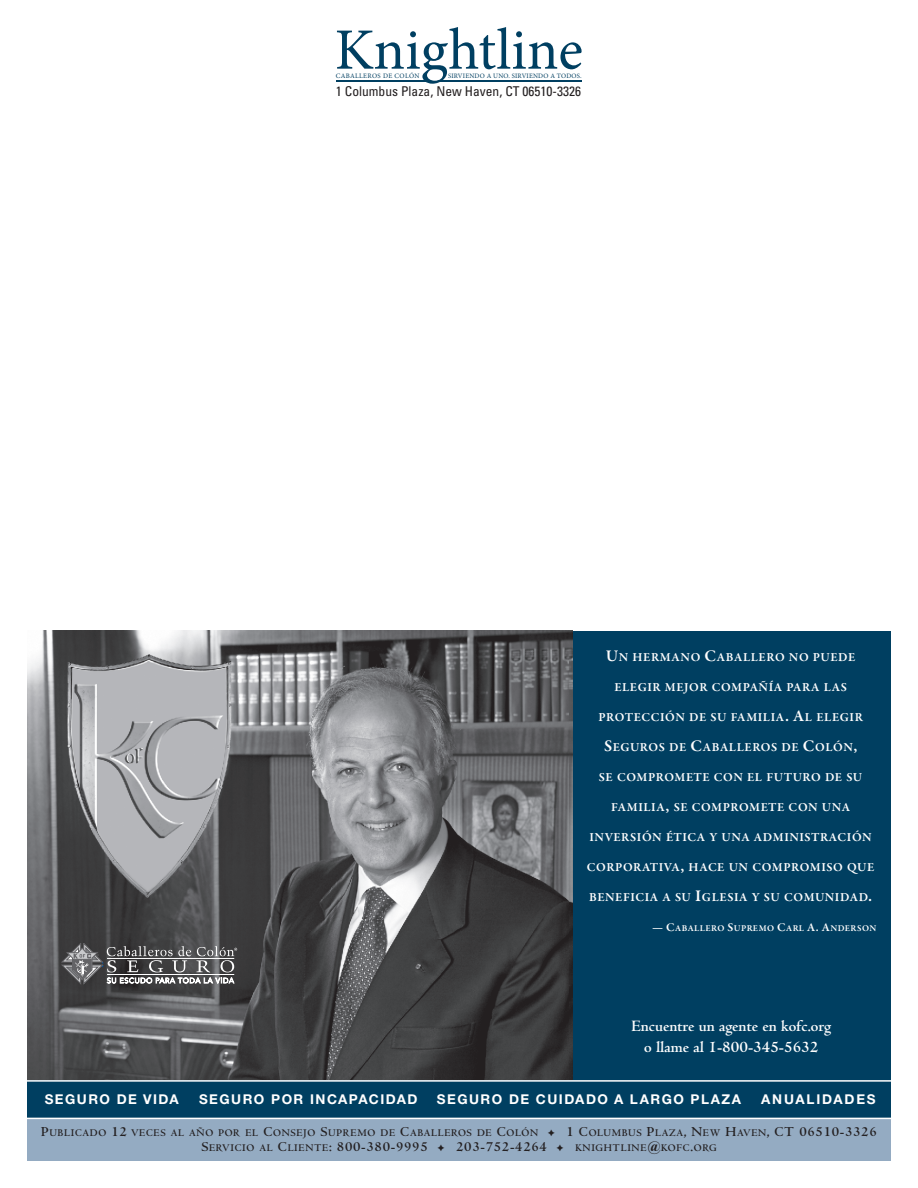
<style>
.page{position:relative;width:918px;height:1188px;background:#fff}
.page>*{position:absolute;margin:0;border:0;box-sizing:border-box;transform-origin:0 0}
.t1{font:700 16.5px/21px "Centaur MT Std";color:#fff;text-align:center}
.t2{font:700 14.25px "Centaur MT Std";letter-spacing:.05em;color:#231f20}
.t3{font:700 13.5px "Helvetica Neue CE";letter-spacing:.11em;color:#fff}
.t4{font:condensed 13.5px "Univers LT Std";color:#231f20}
.t5{font:700 13.5px "Helvetica Neue CE";letter-spacing:.135em;color:#fff}
.t6{font:600 12.3px "Garamond Premr Pro";letter-spacing:.045em;color:#fff}
.t7{font:700 10.65px "Centaur MT Std";letter-spacing:.065em;color:#231f20}
.t8{font:600 9px "Garamond Premr Pro";letter-spacing:.045em;color:#fff}
.t9{font:6.9px "Minion Pro";letter-spacing:.055em;color:#003f61}
.t10{font:6.75px "Minion Pro";letter-spacing:.025em;color:#003f61}
.s1{font-size:16.5px}
.s2{font-size:12px}
.s3{font-size:14.25px}
.s4{font-family:"Adobe Garamond Pro";font-weight:600;font-size:14.25px}
.s5{font-family:"Adobe Garamond Pro";font-weight:600}
.s6{font-size:10.65px}
</style>
<div class="page">
<hr style="left:336px;top:80px;width:246px;height:2px;background:#003f61">
<div style="left:27px;top:1119px;width:864px;height:42px;background:#94abc2"></div>
<svg style="left:337px;top:27px;width:245px;height:57px"></svg>
<div style="left:570px;top:631px;width:321px;height:486px;background:#003f61"></div>
<img style="left:27px;top:631px;width:545px;height:449px">
<div style="left:27px;top:1080px;width:864px;height:38px;background:#003f61"></div>
<hr style="left:23px;top:1080px;width:868px;height:2px;background:#fff">
<svg style="left:61px;top:943px;width:176px;height:42px;background:#6a696b"></svg>
<p class="t9" style="left:336px;top:73px;width:85px">CABALLEROS DE COLÓN</p>
<p class="t10" style="left:448px;top:73px;width:135px">SIRVIENDO A UNO. SIRVIENDO A TODOS.</p>
<p class="t4" style="left:336px;top:86px;width:247px">1 Columbus Plaza, New Haven, CT 06510-3326</p>
<p class="t6" style="left:606px;top:652px;width:251px"><span class="s1">U</span>N HERMANO <span class="s1">C</span>ABALLERO NO PUEDE</p>
<p class="t6" style="left:614px;top:682px;width:234px">ELEGIR MEJOR COMPAÑÍA PARA LAS</p>
<p class="t6" style="left:599px;top:712px;width:266px">PROTECCIÓN DE SU FAMILIA<span class="s1">. A</span>L ELEGIR</p>
<p class="t6" style="left:604px;top:742px;width:255px"><span class="s1">S</span>EGUROS DE <span class="s1">C</span>ABALLEROS DE <span class="s1">C</span>OLÓN<span class="s1">,</span></p>
<p class="t6" style="left:599px;top:772px;width:265px">SE COMPROMETE CON EL FUTURO DE SU</p>
<p class="t6" style="left:611px;top:802px;width:240px">FAMILIA<span class="s1">,</span> SE COMPROMETE CON UNA</p>
<p class="t6" style="left:590px;top:832px;width:284px">INVERSIÓN ÉTICA Y UNA ADMINISTRACIÓN</p>
<p class="t6" style="left:587px;top:862px;width:289px">CORPORATIVA<span class="s1">,</span> HACE UN COMPROMISO QUE</p>
<p class="t6" style="left:589px;top:892px;width:285px">BENEFICIA A SU <span class="s1">I</span>GLESIA Y SU COMUNIDAD<span class="s1">.</span></p>
<p class="t8" style="left:652px;top:925px;width:226px"><span class="s2">— C</span>ABALLERO <span class="s2">S</span>UPREMO <span class="s2">C</span>ARL <span class="s2">A. A</span>NDERSON</p>
<h1 class="t1" style="left:631px;top:1017px;width:201px">Encuentre un agente en kofc.org o llame al 1-800-345-5632</h1>
<p class="t3" style="left:45px;top:1094px;width:135px">SEGURO DE VIDA</p>
<p class="t3" style="left:199px;top:1094px;width:220px">SEGURO POR INCAPACIDAD</p>
<p class="t3" style="left:437px;top:1094px;width:306px">SEGURO DE CUIDADO A LARGO PLAZA</p>
<p class="t5" style="left:761px;top:1094px;width:116px">ANUALIDADES</p>
<p class="t7" style="left:41px;top:1129px;width:498px"><span class="s3">P</span>UBLICADO <span class="s4">1</span><span class="s3">2</span> VECES AL AÑO POR EL <span class="s3">C</span>ONSEJO <span class="s3">S</span>UPREMO DE <span class="s3">C</span>ABALLEROS DE <span class="s3">C</span>OLÓN</p>
<p class="t2" style="left:567px;top:1126px;width:312px"><span class="s5">1</span> C<span class="s6">OLUMBUS</span> P<span class="s6">LAZA</span>, N<span class="s6">EW</span> H<span class="s6">AVEN</span>, CT 065<span class="s5">1</span>0-3326</p>
<p class="t2" style="left:201px;top:1141px;width:228px">S<span class="s6">ERVICIO AL</span> C<span class="s6">LIENTE</span>: 800-380-9995</p>
<p class="t2" style="left:456px;top:1141px;width:92px">203-752-4264</p>
<p class="t7" style="left:575px;top:1144px;width:143px">KNIGHTLINE<span class="s3">@</span>KOFC<span class="s3">.</span>ORG</p>
</div>
